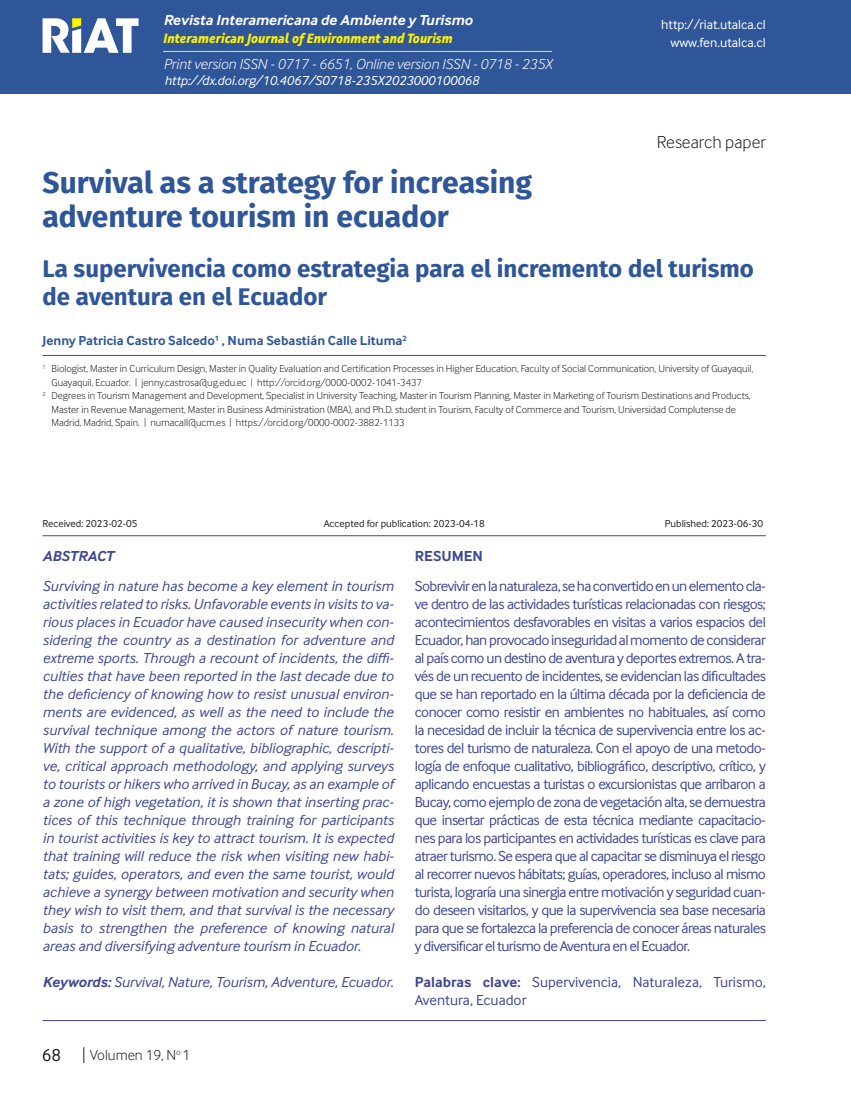
<style>
.page{position:relative;width:851px;height:1106px;background:#fff}
.page>*{position:absolute;margin:0;border:0;box-sizing:border-box;transform-origin:0 0}
.TITULO_INGLÉS{font:700 30px "Fira Sans OT";color:#2f5699}
.TITULO_INGLÉS-2{font:700 24px/28.5px "Fira Sans OT";color:#2f5699}
.t1{font:300 18px "Inter Face";color:#231f20}
.t2{font:18px "Inter Face";color:#231f20}
.RESUMEN{font:15px/18px "Inter Face";letter-spacing:-.04em;color:#3f4993;text-align:justify}
.Cuerpo_de_Texto{font:italic 15px/18px "Inter Face";color:#3f4993;text-align:justify}
.RESUMEN-2{font:15px/18px "Inter Face";color:#3f4993}
.t3{font:italic 300 15px "Inter Face";color:#fff}
.t4{font:italic 700 15px "Inter Face";color:#fff}
.t5{font:300 15px "Inter Face";color:#231f20}
.Cuerpo_de_Texto-2{font:italic 700 15px "Inter Face";color:#3f4993}
.RESUMEN-3{font:700 15px "Inter Face";color:#3f4993}
.AUTOR{font:700 13.5px "Inter Face";color:#2f5699}
.Cuño_de_pagina{font:italic 13.5px "Inter Face";color:#fff}
.t6{font:italic 700 13.5px "Facit";color:#fff101}
.t7{font:13.5px "Inter Face";color:#fff}
.Fuente{font:300 10.5px/13.5px "Inter Face";color:#231f20}
.Cuerpo_de_Texto-3{font:10.5px "Inter Face";color:#231f20}
.s1{font-weight:700}
</style>
<div class="page">
<div style="left:0;top:0;width:850px;height:94px;background:#2f5699"></div>
<hr style="left:850px;top:0;width:1px;height:94px;background:#2f5699">
<svg style="left:43px;top:18px;width:95px;height:35px"></svg>
<svg style="left:83px;top:1047px;width:1px;height:16px"></svg>
<hr style="left:43px;top:535px;width:722px;height:1px;background:#3f4993">
<hr style="left:43px;top:1020px;width:722px;height:1px;background:#3f4993">
<hr style="left:43px;top:355px;width:722px;height:1px;background:#3f4993">
<hr style="left:163px;top:51px;width:389px;height:1px;background:#fff101">
<p class="t4" style="left:163px;top:11px;width:310px">Revista Interamericana de Ambiente y Turismo</p>
<p class="t6" style="left:163px;top:30px;width:291px">Interamerican Journal of Environment and Tourism</p>
<p class="t3" style="left:163px;top:55px;width:390px">Print version ISSN - 0717 - 6651, Online version ISSN - 0718 - 235X</p>
<p class="Cuño_de_pagina" style="left:164px;top:72px;width:316px">http://dx.doi.org/10.4067/S0718-235X2023000100068</p>
<p class="t7" style="left:661px;top:17px;width:106px">http://riat.utalca.cl</p>
<p class="t7" style="left:670px;top:35px;width:97px">www.fen.utalca.cl</p>
<p class="t1" style="left:656px;top:132px;width:110px">Research paper</p>
<p class="TITULO_INGLÉS" style="left:43px;top:161px;width:491px">Survival as a strategy for increasing</p>
<p class="TITULO_INGLÉS" style="left:43px;top:196px;width:407px">adventure tourism in ecuador</p>
<p class="TITULO_INGLÉS-2" style="left:43px;top:256px;width:712px">La supervivencia como estrategia para el incremento del turismo de aventura en el Ecuador</p>
<p class="AUTOR" style="left:43px;top:333px;width:366px">Jenny Patricia Castro Salcedo<sup>1</sup> , Numa Sebastián Calle Lituma<sup>2</sup></p>
<p class="Fuente" style="left:52px;top:362px;width:703px;text-indent:-9px"><sup>1</sup> Biologist, Master in Curriculum Design, Master in Quality Evaluation and Certification Processes in Higher Education, Faculty of Social Communication, University of Guayaquil,<br>Guayaquil, Ecuador. | jenny.castrosa@ug.edu.ec | http://orcid.org/0000-0002-1041-3437</p>
<p class="Fuente" style="left:52px;top:389px;width:700px;text-indent:-9px"><sup>2</sup> Degrees in Tourism Management and Development, Specialist in University Teaching, Master in Tourism Planning, Master in Marketing of Tourism Destinations and Products,<br>Master in Revenue Management, Master in Business Administration (MBA), and Ph.D. student in Tourism, Faculty of Commerce and Tourism, Universidad Complutense de<br>Madrid, Madrid, Spain. | numacall@ucm.es | https://orcid.org/0000-0002-3882-1133</p>
<p class="Cuerpo_de_Texto-3" style="left:43px;top:518px;width:96px">Received: 2023-02-05</p>
<p class="Cuerpo_de_Texto-3" style="left:323px;top:518px;width:163px">Accepted for publication: 2023-04-18</p>
<p class="Cuerpo_de_Texto-3" style="left:664px;top:518px;width:100px">Published: 2023-06-30</p>
<p class="RESUMEN-3" style="left:415px;top:547px;width:70px">RESUMEN</p>
<p class="RESUMEN" style="left:415px;top:577px;width:352px">Sobrevivir en la naturaleza, se ha convertido en un elemento cla&shy;ve dentro de las actividades turísticas relacionadas con riesgos; acontecimientos desfavorables en visitas a varios espacios del Ecuador, han provocado inseguridad al momento de considerar al país como un destino de aventura y deportes extremos. A tra&shy;vés de un recuento de incidentes, se evidencian las dificultades que se han reportado en la última década por la deficiencia de conocer como resistir en ambientes no habituales, así como la necesidad de incluir la técnica de supervivencia entre los ac&shy;tores del turismo de naturaleza. Con el apoyo de una metodo&shy;logía de enfoque cualitativo, bibliográfico, descriptivo, crítico, y aplicando encuestas a turistas o excursionistas que arribaron a Bucay, como ejemplo de zona de vegetación alta, se demuestra que insertar prácticas de esta técnica mediante capacitacio&shy;nes para los participantes en actividades turísticas es clave para atraer turismo. Se espera que al capacitar se disminuya el riesgo al recorrer nuevos hábitats; guías, operadores, incluso al mismo turista, lograría una sinergia entre motivación y seguridad cuan&shy;do deseen visitarlos, y que la supervivencia sea base necesaria para que se fortalezca la preferencia de conocer áreas naturales y diversificar el turismo de Aventura en el Ecuador.</p>
<p class="RESUMEN-2" style="left:415px;top:973px;width:352px"><span class="s1">Palabras clave:</span> Supervivencia, Naturaleza, Turismo,<br>Aventura, Ecuador</p>
<p class="Cuerpo_de_Texto-2" style="left:43px;top:547px;width:73px">ABSTRACT</p>
<p class="Cuerpo_de_Texto" style="left:43px;top:577px;width:353px">Surviving in nature has become a key element in tourism activities related to risks. Unfavorable events in visits to va&shy;rious places in Ecuador have caused insecurity when con&shy;sidering the country as a destination for adventure and extreme sports. Through a recount of incidents, the diffi&shy;culties that have been reported in the last decade due to the deficiency of knowing how to resist unusual environ&shy;ments are evidenced, as well as the need to include the survival technique among the actors of nature tourism.<br>With the support of a qualitative, bibliographic, descripti&shy;ve, critical approach methodology, and applying surveys to tourists or hikers who arrived in Bucay, as an example of a zone of high vegetation, it is shown that inserting prac&shy;tices of this technique through training for participants in tourist activities is key to attract tourism. It is expected that training will reduce the risk when visiting new habi&shy;tats; guides, operators, and even the same tourist, would achieve a synergy between motivation and security when they wish to visit them, and that survival is the necessary basis to strengthen the preference of knowing natural areas and diversifying adventure tourism in Ecuador.</p>
<p class="Cuerpo_de_Texto" style="left:43px;top:973px;width:352px"><span class="s1">Keywords:</span> Survival, Nature, Tourism, Adventure, Ecuador.</p>
<p class="t2" style="left:42px;top:1045px;width:21px">68</p>
<p class="t5" style="left:90px;top:1046px;width:102px">Volumen 19, N<sup>o</sup> 1</p>
</div>
